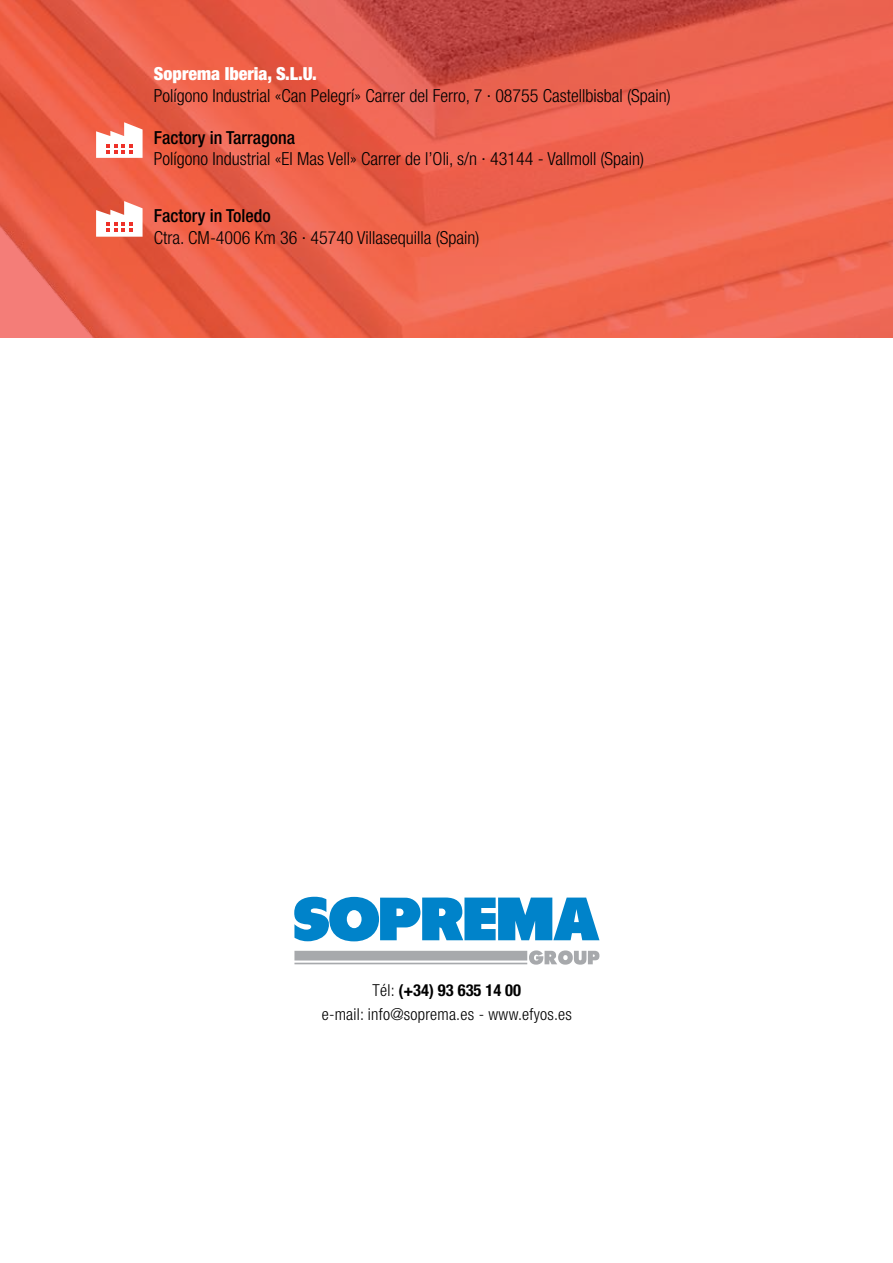
<style>
.page{position:relative;width:893px;height:1263px;background:#fff}
.page>*{position:absolute;margin:0;border:0;box-sizing:border-box;transform-origin:0 0}
.t1{font:300 condensed 18px "Helvetica Neue";color:#000}
.t2{font:500 condensed 18px "Helvetica Neue";color:#000}
.t3{font:900 condensed 18px "Helvetica Neue";color:#fff}
.t4{font:300 condensed 16.5px/23.5px "Helvetica Neue";letter-spacing:.015em;color:#000;text-align:center}
.s1{font-weight:700}
</style>
<div class="page">
<svg style="left:0;top:0;width:893px;height:338px;background:#ea614d"></svg>
<svg style="left:96px;top:201px;width:47px;height:36px"></svg>
<svg style="left:96px;top:122px;width:47px;height:36px"></svg>
<svg style="left:294px;top:950px;width:305px;height:15px;background:#bec0c2"></svg>
<svg style="left:294px;top:896px;width:305px;height:45px"></svg>
<p class="t3" style="left:154px;top:63px;width:164px">Soprema Iberia, S.L.U.</p>
<p class="t1" style="left:154px;top:85px;width:518px">Polígono Industrial «Can Pelegrí» Carrer del Ferro, 7 · 08755 Castellbisbal (Spain)</p>
<p class="t2" style="left:154px;top:126px;width:143px">Factory in Tarragona</p>
<p class="t1" style="left:154px;top:148px;width:492px">Polígono Industrial «El Mas Vell» Carrer de l’Oli, s/n · 43144 - Vallmoll (Spain)</p>
<p class="t2" style="left:154px;top:205px;width:118px">Factory in Toledo</p>
<p class="t1" style="left:154px;top:227px;width:327px">Ctra. CM-4006 Km 36 · 45740 Villasequilla (Spain)</p>
<p class="t4" style="left:322px;top:978px;width:252px">Tél: <span class="s1">(+34) 93 635 14 00<br></span>e-mail: info@soprema.es - www.efyos.es</p>
</div>
